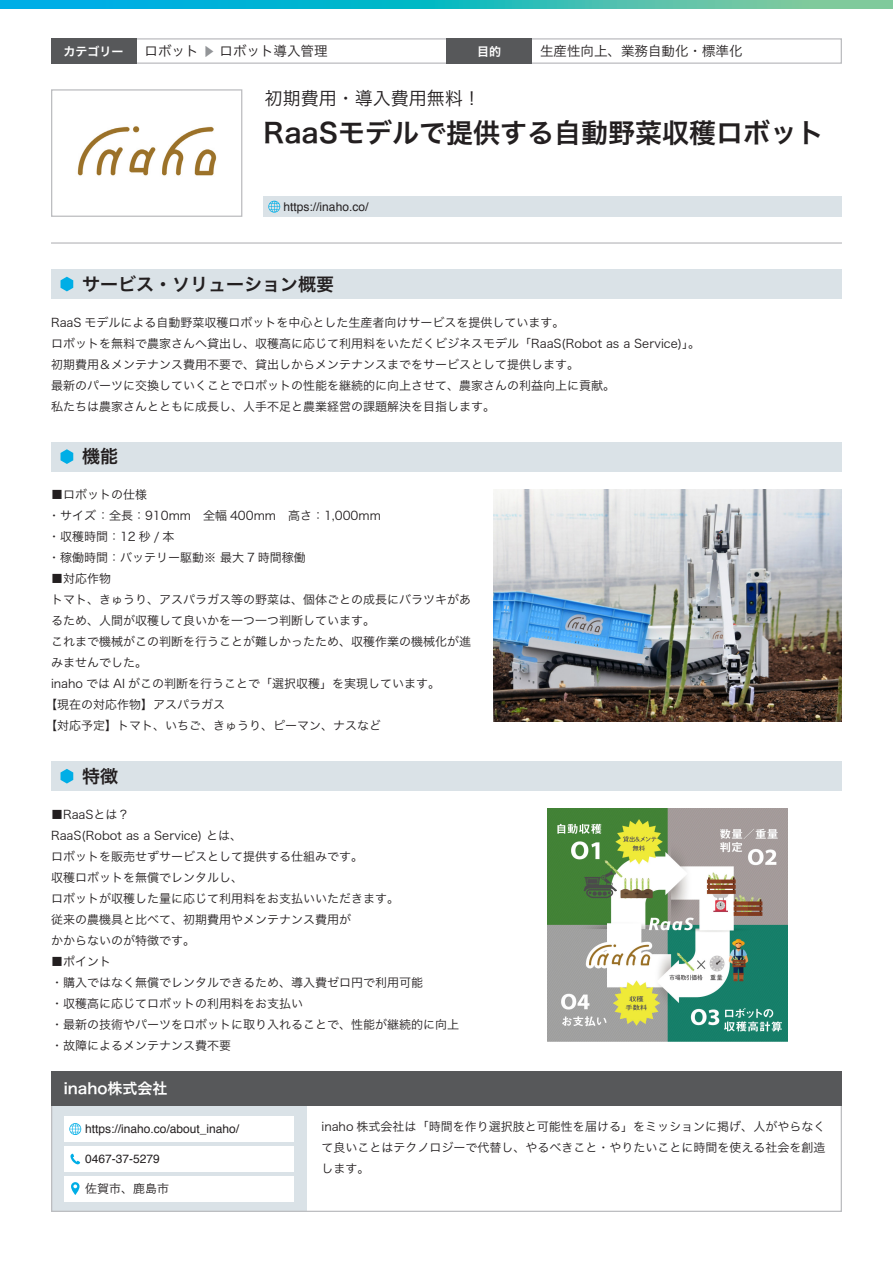
<style>
.page{position:relative;width:893px;height:1263px;background:#fff}
.page>*{position:absolute;margin:0;border:0;box-sizing:border-box;transform-origin:0 0}
.t1{font:27px "Hira Kaku Pro N W6";color:#231f20}
.t2{font:18px "Hira Kaku Pro N W6";color:#231f20}
.t3{font:18px "Hira Kaku Pro N W3";color:#231f20}
.t4{font:15px "Hira Kaku Pro N W6";color:#fff}
.t5{font:13.5px "Hira Kaku Pro N W3";color:#231f20}
.t6{font:12px/21px "Hira Kaku Pro N W3";color:#231f20}
.t7{font:12px "Helvetica";color:#231f20}
.t8{font:12px "Hira Kaku Pro N W6";color:#fff}
.s1{font-size:12px;color:#939598}
</style>
<div class="page">
<div style="left:51px;top:1106px;width:255px;height:106px;background:#dae2e7"></div>
<div style="left:64px;top:1116px;width:229px;height:26px;background:#fff"></div>
<div style="left:64px;top:1146px;width:229px;height:25px;background:#fff"></div>
<div style="left:64px;top:1176px;width:229px;height:25px;background:#fff"></div>
<hr style="left:51px;top:242px;width:791px;height:2px;background:#bcbdc0">
<div style="left:51px;top:1071px;width:791px;height:35px;background:#57585a"></div>
<div style="left:51px;top:269px;width:791px;height:30px;background:#dae2e7"></div>
<svg style="left:61px;top:277px;width:12px;height:14px"></svg>
<div style="left:51px;top:442px;width:791px;height:29px;background:#dae2e7"></div>
<svg style="left:61px;top:449px;width:12px;height:15px"></svg>
<div style="left:51px;top:761px;width:791px;height:30px;background:#dae2e7"></div>
<svg style="left:61px;top:769px;width:12px;height:14px"></svg>
<svg style="left:0;top:0;width:893px;height:9px;background:#2bbac1"></svg>
<div style="left:51px;top:38px;width:791px;height:26px;border:1px solid #bcbdc0"></div>
<div style="left:51px;top:38px;width:85px;height:26px;background:#57585a"></div>
<div style="left:446px;top:38px;width:85px;height:26px;background:#57585a"></div>
<svg style="left:71px;top:1182px;width:9px;height:13px"></svg>
<svg style="left:70px;top:1153px;width:10px;height:12px"></svg>
<svg style="left:69px;top:1123px;width:12px;height:12px"></svg>
<img style="left:77px;top:126px;width:140px;height:50px">
<div style="left:51px;top:89px;width:191px;height:128px;border:1px solid #bcbdc0"></div>
<img style="left:548px;top:808px;width:240px;height:234px">
<img style="left:493px;top:489px;width:349px;height:232px">
<div style="left:264px;top:196px;width:578px;height:21px;background:#dae2e7"></div>
<svg style="left:268px;top:201px;width:12px;height:12px"></svg>
<p class="t5" style="left:145px;top:39px;width:184px">ロボット <span class="s1">▶</span> ロボット導入管理</p>
<p class="t5" style="left:540px;top:39px;width:204px">生産性向上、業務自動化・標準化</p>
<p class="t8" style="left:64px;top:40px;width:61px">カテゴリー</p>
<p class="t8" style="left:477px;top:40px;width:25px">目的</p>
<h2 class="t3" style="left:265px;top:82px;width:217px">初期費用・導入費用無料！</h2>
<h1 class="t1" style="left:264px;top:108px;width:562px">RaaSモデルで提供する自動野菜収穫ロボット</h1>
<p class="t7" style="left:284px;top:197px;width:86px">https://inaho.co/</p>
<h2 class="t2" style="left:82px;top:268px;width:253px">サービス・ソリューション概要</h2>
<p class="t6" style="left:51px;top:311px;width:651px">RaaS モデルによる自動野菜収穫ロボットを中心とした生産者向けサービスを提供しています。<br>ロボットを無料で農家さんへ貸出し、収穫高に応じて利用料をいただくビジネスモデル「RaaS(Robot as a Service)」。初期費用＆メンテナンス費用不要で、貸出しからメンテナンスまでをサービスとして提供します。<br>最新のパーツに交換していくことでロボットの性能を継続的に向上させて、農家さんの利益向上に貢献。<br>私たちは農家さんとともに成長し、人手不足と農業経営の課題解決を目指します。</p>
<h2 class="t2" style="left:82px;top:440px;width:37px">機能</h2>
<p class="t6" style="left:48px;top:483px;width:334px">■ロボットの仕様<br>・サイズ ：全長：910mm　全幅 400mm　高さ：1,000mm・収穫時間：12 秒 / 本<br>・稼働時間：バッテリー駆動※ 最大 7 時間稼働</p>
<p class="t6" style="left:51px;top:567px;width:61px">■対応作物</p>
<p class="t6" style="left:51px;top:588px;width:421px">トマト、きゅうり、アスパラガス等の野菜は、個体ごとの成長にバラツキがあ</p>
<p class="t6" style="left:51px;top:609px;width:325px">るため、人間が収穫して良いかを一つ一つ判断しています。</p>
<p class="t6" style="left:51px;top:630px;width:421px">これまで機械がこの判断を行うことが難しかったため、収穫作業の機械化が進</p>
<p class="t6" style="left:51px;top:651px;width:97px">みませんでした。</p>
<p class="t6" style="left:51px;top:672px;width:391px">inaho では AI がこの判断を行うことで「選択収穫」を実現しています。</p>
<p class="t6" style="left:45px;top:693px;width:181px">【現在の対応作物】アスパラガス</p>
<p class="t6" style="left:45px;top:714px;width:337px">【対応予定】トマト、いちご、きゅうり、ピーマン、ナスなど</p>
<h2 class="t2" style="left:82px;top:760px;width:37px">特徴</h2>
<p class="t6" style="left:51px;top:803px;width:349px">■RaaSとは？<br>RaaS(Robot as a Service) とは、<br>ロボットを販売せずサービスとして提供する仕組みです。<br>収穫ロボットを無償でレンタルし、<br>ロボットが収穫した量に応じて利用料をお支払いいただきます。従来の農機具と比べて、初期費用やメンテナンス費用が<br>かからないのが特徴です。</p>
<p class="t6" style="left:51px;top:950px;width:409px">■ポイント<br>・購入ではなく無償でレンタルできるため、導入費ゼロ円で利用可能<br>・収穫高に応じてロボットの利用料をお支払い<br>・最新の技術やパーツをロボットに取り入れることで、性能が継続的に向上・故障によるメンテナンス費不要</p>
<p class="t4" style="left:64px;top:1075px;width:105px">inaho株式会社</p>
<p class="t7" style="left:85px;top:1120px;width:156px">https://inaho.co/about_inaho/</p>
<p class="t7" style="left:85px;top:1150px;width:76px">0467-37-5279</p>
<p class="t6" style="left:85px;top:1177px;width:86px">佐賀市、鹿島市</p>
<p class="t6" style="left:321px;top:1115px;width:505px;text-align:justify">inaho 株式会社は「時間を作り選択肢と可能性を届ける」をミッションに掲げ、人がやらなくて良いことはテクノロジーで代替し、やるべきこと・やりたいことに時間を使える社会を創造します。</p>
</div>
